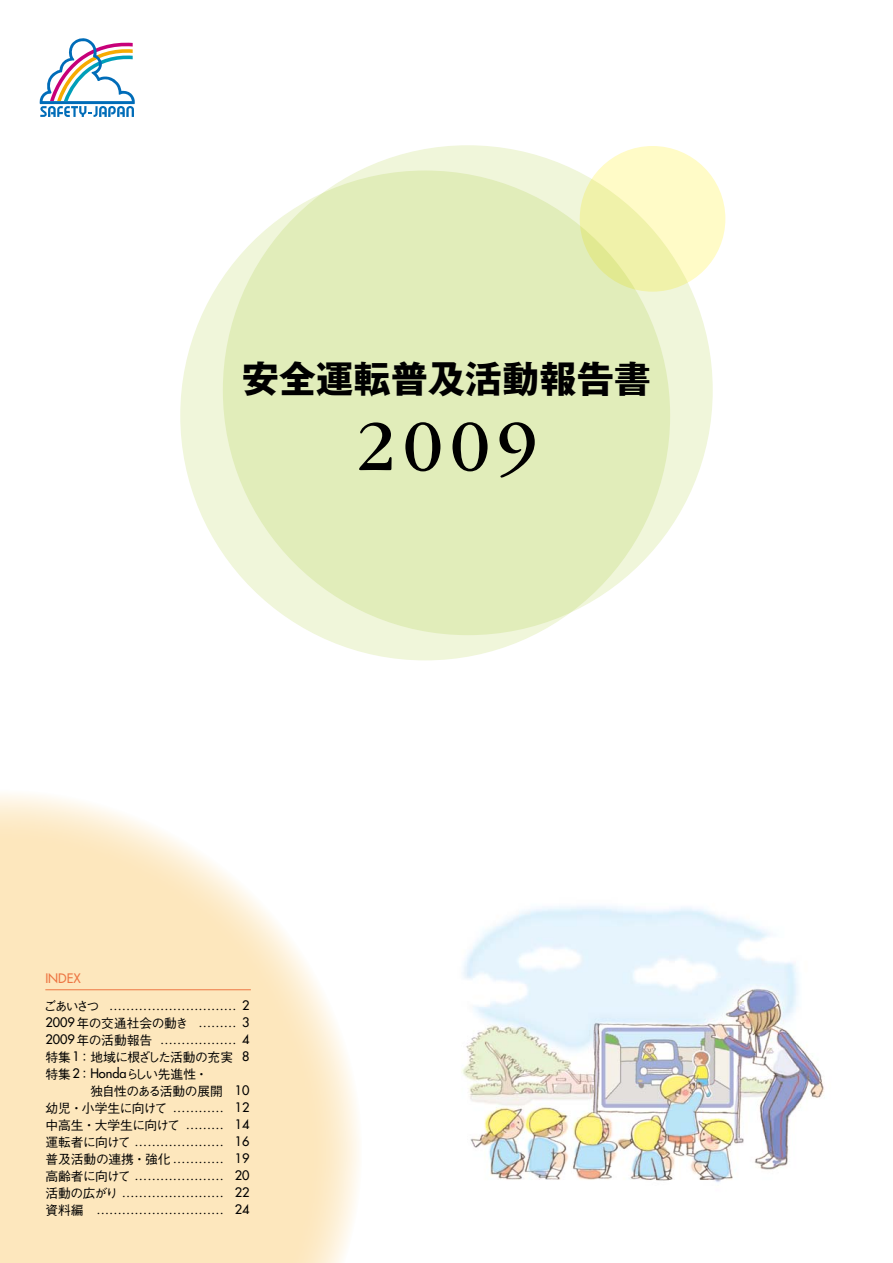
<style>
.page{position:relative;width:893px;height:1263px;background:#fff}
.page>*{position:absolute;margin:0;border:0;box-sizing:border-box;transform-origin:0 0}
.t1{font:74.4px "ITC Garamond Std";color:#000}
.t2{font:700 37.2px "Gothic MB101 Pro";color:#000}
.t3{font:500 12.75px/17px "Futura Std";color:#000;text-align:justify}
.t4{font:500 12.75px/17px "Gothic BBB Pro";letter-spacing:-.03em;color:#000}
.t5{font:500 12.75px "Gothic BBB Pro";color:#000}
.t6{font:500 12.75px "Futura Std";color:#ef845d}
.s1{font-family:"Gothic BBB Pro"}
.s2{font-family:"Futura Std"}
</style>
<div class="page">
<svg style="left:40px;top:38px;width:95px;height:79px"></svg>
<img style="left:461px;top:906px;width:363px;height:277px">
<svg style="left:0;top:794px;width:359px;height:469px;fill:#fde7bd"></svg>
<img style="left:0;top:837px;width:1px;height:426px">
<div style="left:223px;top:145px;width:490px;height:490px;background:#f0f6da;border-radius:50%"></div>
<svg style="left:180px;top:171px;width:490px;height:489px;background:#e2eebe"></svg>
<svg style="left:580px;top:146px;width:145px;height:146px;background:#f7f6b9"></svg>
<h2 class="t2" style="left:242px;top:348px;width:411px">安全運転普及活動報告書</h2>
<h1 class="t1" style="left:356px;top:406px;width:182px">2009</h1>
<p class="t6" style="left:45px;top:970px;width:37px">INDEX</p>
<p class="t3" style="left:44px;top:997px;width:207px"><span class="s1">ごあいさつ</span> ………………………… 2</p>
<p class="t4" style="left:45px;top:1013px;width:206px"><span class="s2">2009</span>年の交通社会の動き <span class="s2">……… 3</span></p>
<p class="t3" style="left:45px;top:1031px;width:206px">2009<span class="s1">年の活動報告</span> ……………… 4</p>
<p class="t4" style="left:45px;top:1047px;width:206px">特集 <span class="s2">1</span>：地域に根ざした活動の充実 <span class="s2">8</span>特集<span class="s2">2</span>：<span class="s2">Honda</span>らしい先進性・</p>
<p class="t4" style="left:45px;top:1081px;width:206px;text-align:justify;text-indent:45px">独自性のある活動の展開 <span class="s2">10</span>幼児・小学生に向けて <span class="s2">………… 12</span>中高生・大学生に向けて <span class="s2">……… 14</span></p>
<p class="t3" style="left:45px;top:1133px;width:206px"><span class="s1">運転者に向けて</span> ………………… 16</p>
<p class="t5" style="left:45px;top:1148px;width:206px">普及活動の連携・強化 <span class="s2">………… 19</span></p>
<p class="t3" style="left:45px;top:1167px;width:206px"><span class="s1">高齢者に向けて</span> ………………… 20<span class="s1">活動の広がり</span> …………………… 22<span class="s1">資料編</span> ………………………… 24</p>
</div>
